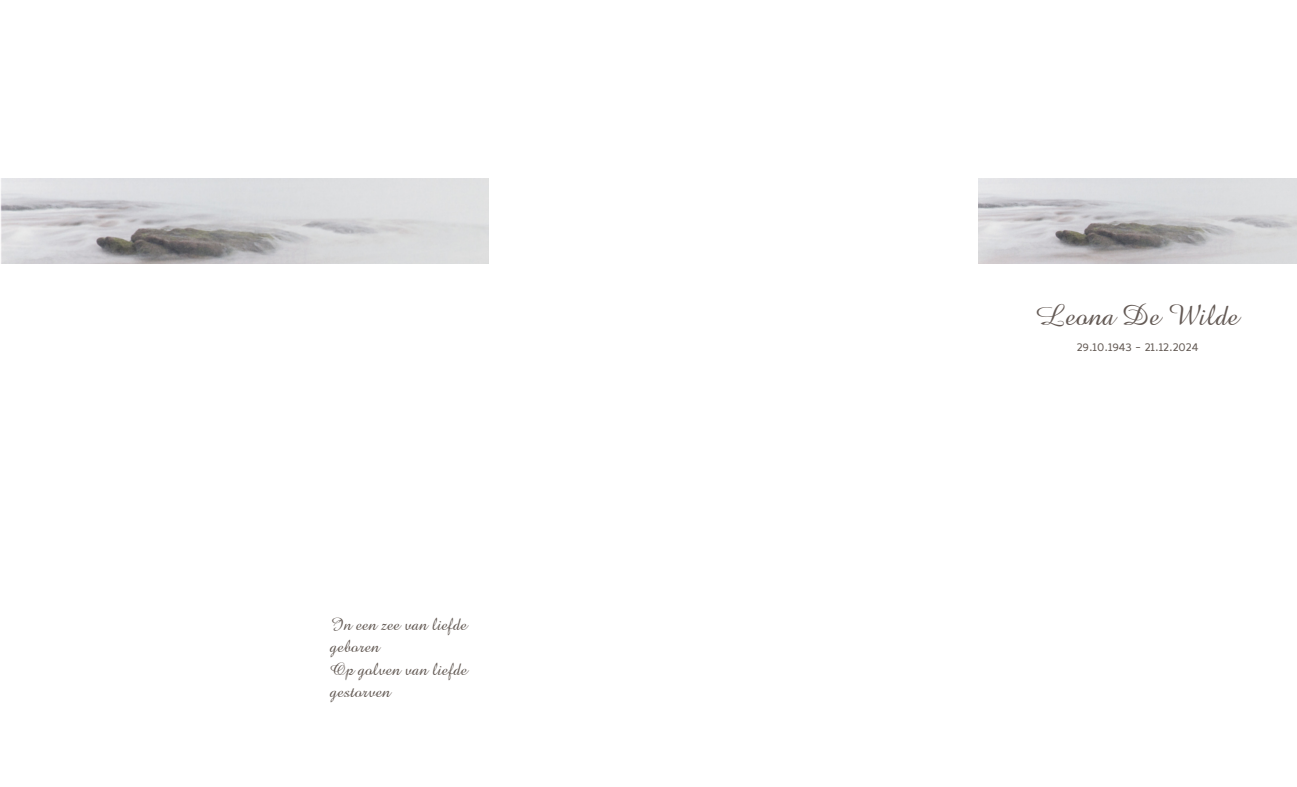
<style>
.page{position:relative;width:1297px;height:787px;background:#fff}
.page>*{position:absolute;margin:0;border:0;box-sizing:border-box;transform-origin:0 0}
.t1{font:30px "Amazone BT";color:#645a55}
.t2{font:18px "Amazone BT";color:#645b55}
.t3{font:16.5px "Cambay Devanagari";color:#645b55}
</style>
<div class="page">
<img style="left:978px;top:179px;width:319px;height:85px">
<img style="left:0;top:179px;width:488px;height:85px">
<p class="t2" style="left:330px;top:613px;width:138px">In een zee van liefde</p>
<p class="t2" style="left:330px;top:636px;width:51px">geboren</p>
<p class="t2" style="left:330px;top:658px;width:139px">Op golven van liefde</p>
<p class="t2" style="left:330px;top:681px;width:62px">gestorven</p>
<p class="t1" style="left:1036px;top:298px;width:204px">Leona De Wilde</p>
<p class="t3" style="left:1077px;top:338px;width:123px">29.10.1943 - 21.12.2024</p>
</div>
